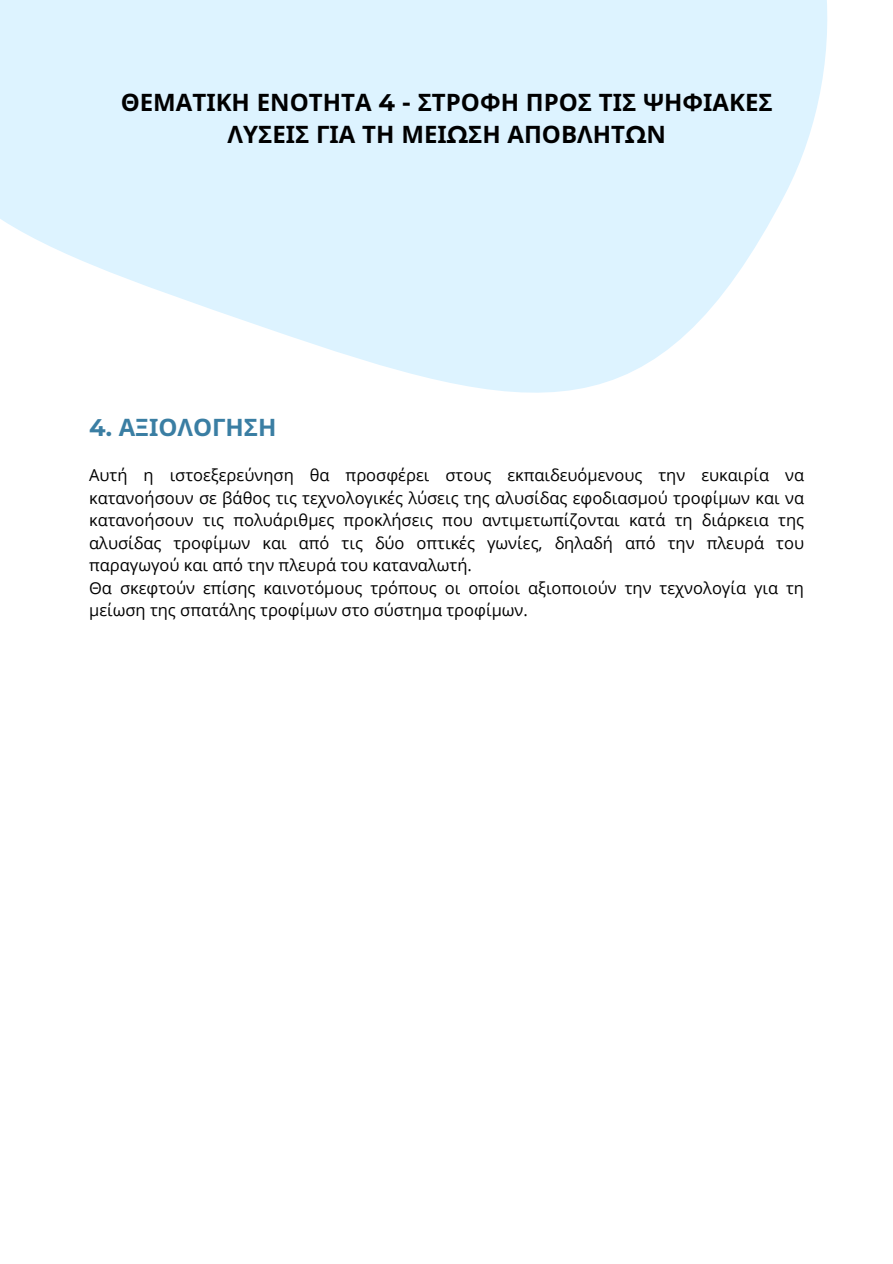
<style>
.page{position:relative;width:893px;height:1264px;background:#fff}
.page>*{position:absolute;margin:0;border:0;box-sizing:border-box;transform-origin:0 0}
.t1{font:700 24px/32.5px "Noto Sans";color:#000;text-align:center}
.t2{font:700 24px "Noto Sans";color:#3a7ea3}
.t3{font:16.5px/22.5px "Open Sans";color:#000;text-align:justify}
.s1{font-family:"Montserrat"}
</style>
<div class="page">
<svg style="left:0;top:0;width:828px;height:393px;fill:#ddf3ff"></svg>
<p class="t1" style="left:121px;top:85px;width:653px">ΘΕΜΑΤΙΚΗ ΕΝΟΤΗΤΑ <span class="s1">4 -</span> ΣΤΡΟΦΗ ΠΡΟΣ ΤΙΣ ΨΗΦΙΑΚΕΣ<br>ΛΥΣΕΙΣ ΓΙΑ ΤΗ ΜΕΙ<span class="s1">Ω</span>ΣΗ ΑΠΟΒΛΗΤ<span class="s1">Ω</span>Ν</p>
<p class="t2" style="left:89px;top:410px;width:189px"><span class="s1">4.</span> ΑΞΙΟΛΟΓΗΣΗ</p>
<p class="t3" style="left:89px;top:463px;width:716px">Αυτή η ιστοεξερεύνηση θα προσφέρει στους εκπαιδευόμενους την ευκαιρία να κατανοήσουν σε βάθος τις τεχνολογικές λύσεις της αλυσίδας εφοδιασμού τροφίμων και να κατανοήσουν τις πολυάριθμες προκλήσεις που αντιμετωπίζονται κατά τη διάρκεια της αλυσίδας τροφίμων και από τις δύο οπτικές γωνίες, δηλαδή από την πλευρά του παραγωγού και από την πλευρά του καταναλωτή.</p>
<p class="t3" style="left:89px;top:576px;width:716px">Θα σκεφτούν επίσης καινοτόμους τρόπους οι οποίοι αξιοποιούν την τεχνολογία για τη μείωση της σπατάλης τροφίμων στο σύστημα τροφίμων.</p>
</div>
